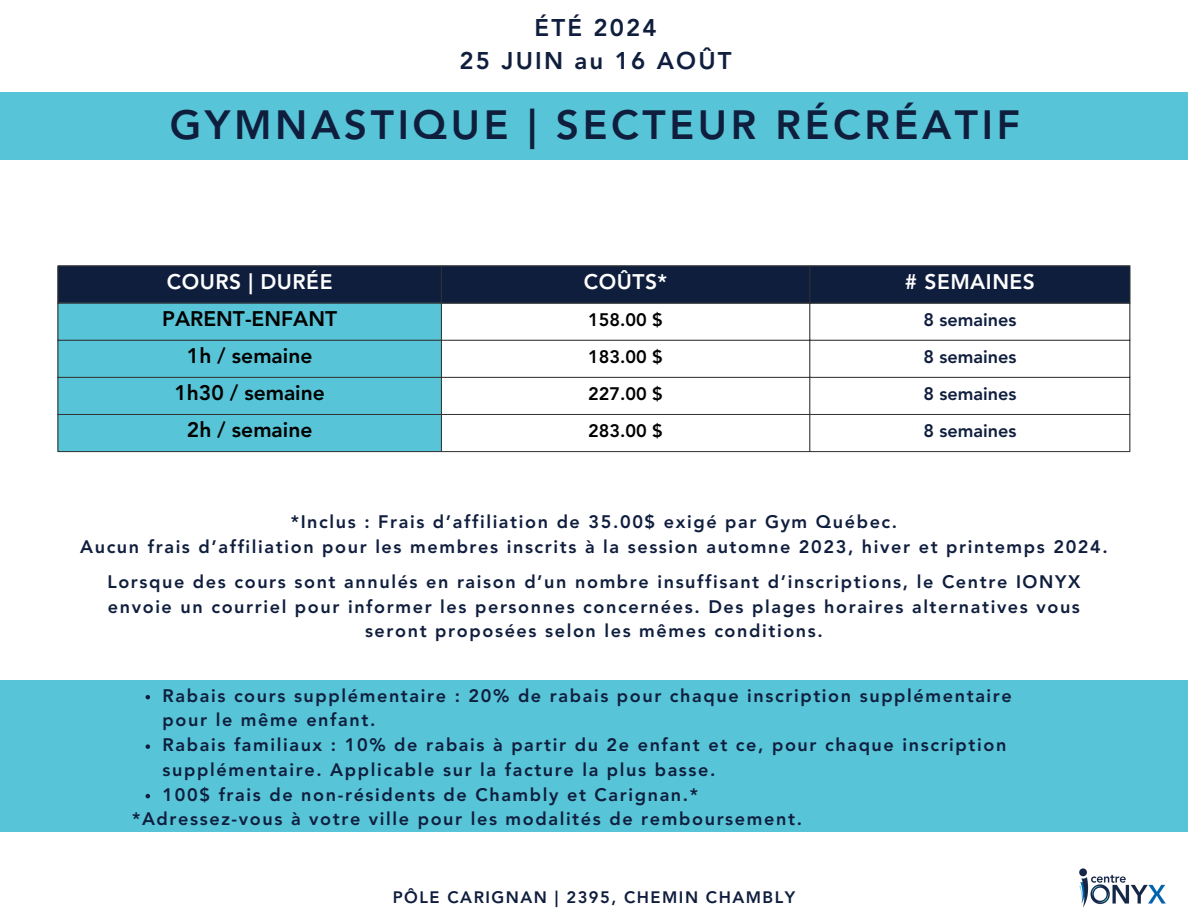
<style>
.page{position:relative;width:1188px;height:918px;background:#fff}
.page>*{position:absolute;margin:0;border:0;box-sizing:border-box;transform-origin:0 0}
.t1{font:800 40.5px "Avenir LT Std";letter-spacing:.09em;color:#101e3e}
.t2{font:800 24px/32.7px "Avenir LT Std";letter-spacing:.09em;color:#101e3e;text-align:center}
.t3{font:800 21px "Avenir LT Std";color:#000}
.t4{font:800 21px "Avenir LT Std";letter-spacing:.025em;color:#fff}
.t5{font:800 18px/24.8px "Avenir LT Std";letter-spacing:.09em;color:#101e3e}
.t6{font:800 18px "Avenir LT Std";color:#101e3e}
.t7{font:800 18px "Avenir LT Std";color:#000}
.t8{font:800 16.5px "Avenir LT Std";letter-spacing:.09em;color:#101e3e}
</style>
<div class="page">
<div style="left:59px;top:267px;width:1071px;height:36px;background:#101e3e"></div>
<div style="left:59px;top:304px;width:382px;height:147px;background:#57c5d7"></div>
<hr style="left:58px;top:266px;width:1px;height:185px;background:#333">
<hr style="left:441px;top:266px;width:1px;height:185px;background:#333">
<hr style="left:810px;top:266px;width:1px;height:185px;background:#333">
<hr style="left:1130px;top:266px;width:1px;height:185px;background:#333">
<hr style="left:58px;top:266px;width:1072px;height:1px;background:#333">
<hr style="left:58px;top:303px;width:1072px;height:1px;background:#333">
<hr style="left:58px;top:340px;width:1072px;height:1px;background:#333">
<hr style="left:58px;top:377px;width:1072px;height:1px;background:#333">
<hr style="left:58px;top:414px;width:1072px;height:1px;background:#333">
<hr style="left:58px;top:451px;width:1072px;height:1px;background:#333">
<div style="left:0;top:92px;width:1188px;height:67px;background:#57c5d7"></div>
<div style="left:0;top:680px;width:1188px;height:152px;background:#57c5d7"></div>
<svg style="left:146px;top:695px;width:4px;height:4px"></svg>
<svg style="left:146px;top:744px;width:4px;height:5px"></svg>
<svg style="left:146px;top:794px;width:4px;height:4px"></svg>
<img style="left:1079px;top:868px;width:87px;height:40px">
<h2 class="t2" style="left:460px;top:14px;width:274px">ÉTÉ 2024<br>25 JUIN au 16 AOÛT</h2>
<p class="t1" style="left:170px;top:108px;width:852px">GYMNASTIQUE | SECTEUR RÉCRÉATIF</p>
<h1 class="t4" style="left:167px;top:273px;width:167px">COURS | DURÉE</h1>
<p class="t4" style="left:584px;top:273px;width:85px">COÛTS*</p>
<p class="t4" style="left:905px;top:273px;width:132px"># SEMAINES</p>
<p class="t3" style="left:162px;top:310px;width:176px">PARENT-ENFANT</p>
<p class="t7" style="left:588px;top:312px;width:76px">158.00 $</p>
<p class="t6" style="left:923px;top:312px;width:94px">8 semaines</p>
<p class="t3" style="left:187px;top:347px;width:127px">1h / semaine</p>
<p class="t7" style="left:588px;top:349px;width:76px">183.00 $</p>
<p class="t6" style="left:923px;top:349px;width:94px">8 semaines</p>
<p class="t3" style="left:175px;top:384px;width:152px">1h30 / semaine</p>
<p class="t7" style="left:588px;top:386px;width:76px">227.00 $</p>
<p class="t6" style="left:923px;top:386px;width:94px">8 semaines</p>
<p class="t3" style="left:187px;top:421px;width:127px">2h / semaine</p>
<p class="t7" style="left:588px;top:424px;width:76px">283.00 $</p>
<p class="t6" style="left:923px;top:424px;width:94px">8 semaines</p>
<p class="t5" style="left:80px;top:511px;width:1029px;text-align:center">*Inclus : Frais d’affiliation de 35.00$ exigé par Gym Québec.<br>Aucun frais d’affiliation pour les membres inscrits à la session automne 2023, hiver et printemps 2024.</p>
<h3 class="t5" style="left:107px;top:571px;width:975px;text-align:center">Lorsque des cours sont annulés en raison d’un nombre insuffisant d’inscriptions, le Centre IONYX envoie un courriel pour informer les personnes concernées. Des plages horaires alternatives vous seront proposées selon les mêmes conditions.</h3>
<h4 class="t5" style="left:163px;top:685px;width:851px">Rabais cours supplémentaire : 20% de rabais pour chaque inscription supplémentaire pour le même enfant.</h4>
<h4 class="t5" style="left:163px;top:734px;width:845px">Rabais familiaux : 10% de rabais à partir du 2e enfant et ce, pour chaque inscription supplémentaire. Applicable sur la facture la plus basse.</h4>
<p class="t5" style="left:163px;top:784px;width:537px">100$ frais de non-résidents de Chambly et Carignan.*</p>
<p class="t5" style="left:132px;top:808px;width:671px">*Adressez-vous à votre ville pour les modalités de remboursement.</p>
<p class="t8" style="left:393px;top:891px;width:404px">PÔLE CARIGNAN | 2395, CHEMIN CHAMBLY</p>
</div>
